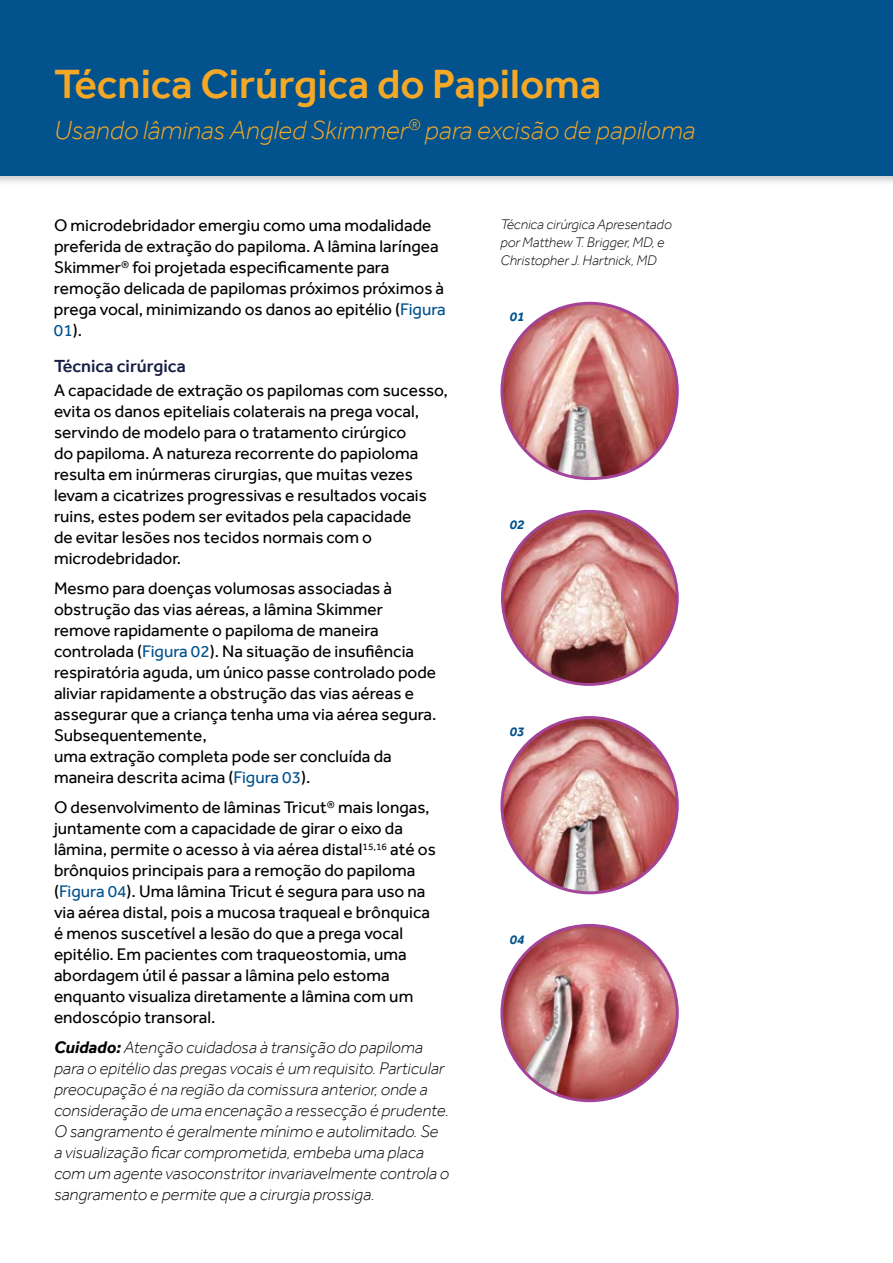
<style>
.page{position:relative;width:893px;height:1263px;background:#fff}
.page>*{position:absolute;margin:0;border:0;box-sizing:border-box;transform-origin:0 0}
.t1{font:500 42px "Effra";color:#f5a826}
.t2{font:italic 300 27px "Effra";color:#f5a826}
.t3{font:500 18px "Effra";color:#171e43}
.t4{font:17.25px/21px "Effra";color:#000}
.t5{font:italic 300 17.25px/21px "Effra";color:#000}
.t6{font:italic 300 14.25px/18px "Effra";color:#000}
.t7{font:italic 700 13.5px "Effra";color:#02528e}
.s1{color:#02528e}
.s2{font-weight:700}
</style>
<div class="page">
<img style="left:502px;top:303px;width:175px;height:176px;border-radius:88px">
<img style="left:502px;top:511px;width:175px;height:173px;border-radius:87px">
<img style="left:502px;top:717px;width:175px;height:176px;border-radius:88px">
<img style="left:502px;top:925px;width:175px;height:176px;border-radius:88px">
<div style="left:0;top:0;width:893px;height:187px;background:#000;opacity:.2"></div>
<div style="left:0;top:0;width:893px;height:175px;background:#02528e"></div>
<h1 class="t1" style="left:54px;top:59px;width:549px">Técnica Cirúrgica do Papiloma</h1>
<h2 class="t2" style="left:54px;top:114px;width:643px">Usando lâminas Angled Skimmer<sup>®</sup> para excisão de papiloma</h2>
<p class="t4" style="left:54px;top:215px;width:393px">O microdebridador emergiu como uma modalidade preferida de extração do papiloma. A lâmina laríngea Skimmer<sup>®</sup> foi projetada especificamente para remoção delicada de papilomas próximos próximos à prega vocal, minimizando os danos ao epitélio (<span class="s1">Figura 01</span>).</p>
<p class="t3" style="left:54px;top:356px;width:133px">Técnica cirúrgica</p>
<p class="t4" style="left:54px;top:380px;width:395px">A capacidade de extração os papilomas com sucesso, evita os danos epiteliais colaterais na prega vocal, servindo de modelo para o tratamento cirúrgico<br>do papiloma. A natureza recorrente do papioloma resulta em inúrmeras cirurgias, que muitas vezes levam a cicatrizes progressivas e resultados vocais ruins, estes podem ser evitados pela capacidade<br>de evitar lesões nos tecidos normais com o microdebridador.</p>
<p class="t4" style="left:54px;top:578px;width:384px">Mesmo para doenças volumosas associadas à obstrução das vias aéreas, a lâmina Skimmer remove rapidamente o papiloma de maneira controlada (<span class="s1">Figura 02</span>). Na situação de insufiência respiratória aguda, um único passe controlado pode aliviar rapidamente a obstrução das vias aéreas e assegurar que a criança tenha uma via aérea segura.<br>Subsequentemente,<br>uma extração completa pode ser concluída da maneira descrita acima (<span class="s1">Figura 03</span>).</p>
<p class="t4" style="left:54px;top:797px;width:383px">O desenvolvimento de lâminas Tricut<sup>®</sup> mais longas, juntamente com a capacidade de girar o eixo da lâmina, permite o acesso à via aérea distal<sup>15,16</sup> até os brônquios principais para a remoção do papiloma (<span class="s1">Figura 04</span>). Uma lâmina Tricut é segura para uso na via aérea distal, pois a mucosa traqueal e brônquica é menos suscetível a lesão do que a prega vocal epitélio. Em pacientes com traqueostomia, uma abordagem útil é passar a lâmina pelo estoma enquanto visualiza diretamente a lâmina com um endoscópio transoral.</p>
<p class="t5" style="left:54px;top:1037px;width:397px"><span class="s2">Cuidado:</span> Atenção cuidadosa à transição do papiloma para o epitélio das pregas vocais é um requisito. Particular preocupação é na região da comissura anterior, onde a consideração de uma encenação a ressecção é prudente.<br>O sangramento é geralmente mínimo e autolimitado. Se a visualização ficar comprometida, embeba uma placa com um agente vasoconstritor invariavelmente controla o sangramento e permite que a cirurgia prossiga.</p>
<p class="t6" style="left:500px;top:215px;width:173px">Técnica cirúrgica Apresentado por Matthew T. Brigger, MD, e<br>Christopher J. Hartnick, MD</p>
<p class="t7" style="left:509px;top:309px;width:16px">01</p>
<p class="t7" style="left:509px;top:517px;width:16px">02</p>
<p class="t7" style="left:509px;top:723px;width:16px">03</p>
<p class="t7" style="left:509px;top:931px;width:16px">04</p>
</div>
